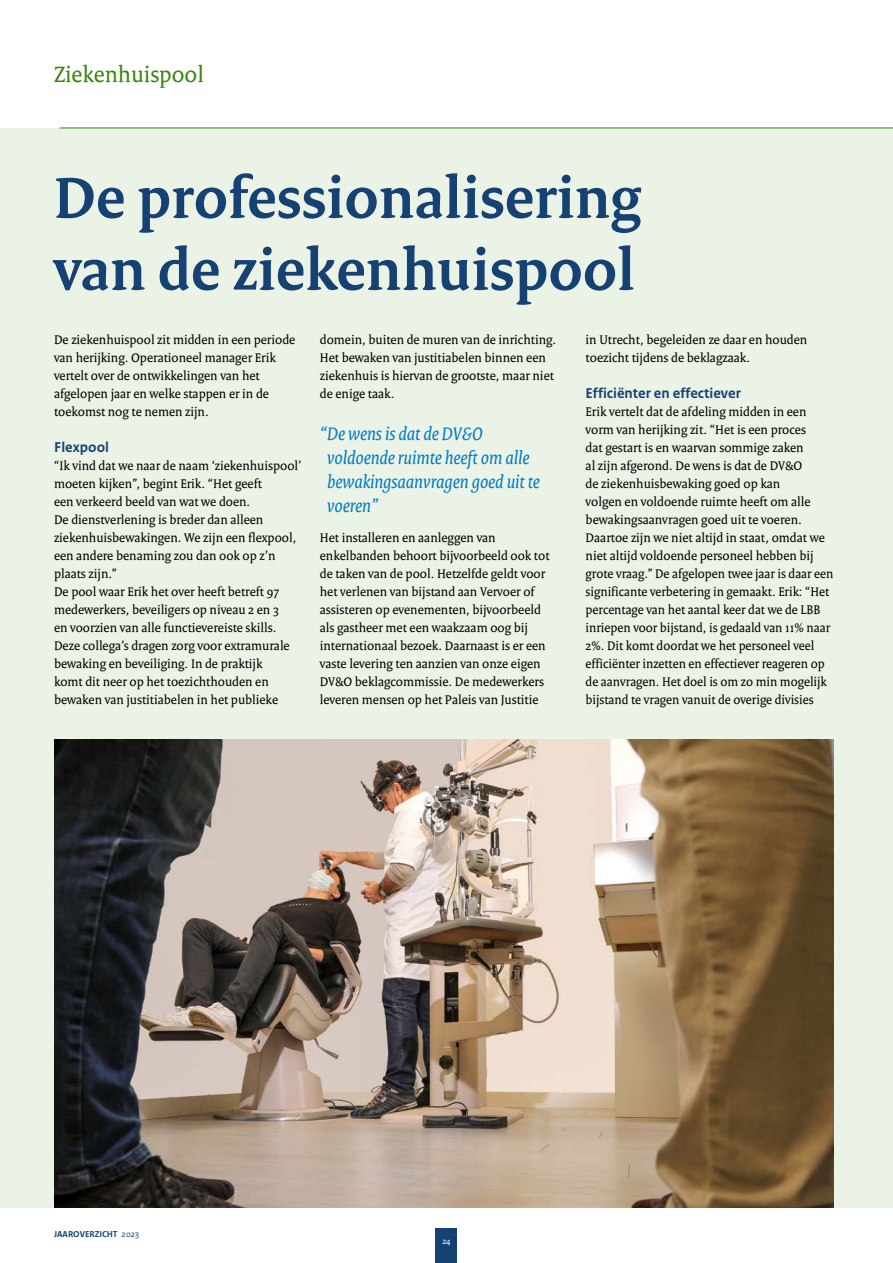
<style>
.page{position:relative;width:893px;height:1263px;background:#fff}
.page>*{position:absolute;margin:0;border:0;box-sizing:border-box;transform-origin:0 0}
.t1{font:700 61.5px/72px "Rijksoverheid Serif";color:#154273}
.t2{font:24px "Rijksoverheid Serif";color:#39870c}
.t3{font:italic 19.5px/24px "Rijksoverheid Serif";color:#007bc7}
.t4{font:700 15px "Rijksoverheid Sans Text";color:#154273}
.t5{font:13.5px/18px "Rijksoverheid Serif";color:#000}
.t6{font:700 9px "Rijksoverheid Sans Text";color:#154273}
.t7{font:9px "Rijksoverheid Serif";color:#fff}
.s1{font-weight:400}
</style>
<div class="page">
<div style="left:0;top:128px;width:893px;height:1080px;background:#ebf3e7"></div>
<div style="left:436px;top:1229px;width:21px;height:34px;background:#154273"></div>
<hr style="left:60px;top:128px;width:833px;height:1px;background:#39870c">
<img style="left:54px;top:739px;width:779px;height:469px">
<h2 class="t2" style="left:54px;top:59px;width:151px">Ziekenhuispool</h2>
<h1 class="t1" style="left:54px;top:161px;width:588px">De professionalisering van de ziekenhuispool</h1>
<p class="t5" style="left:54px;top:330px;width:243px">De ziekenhuispool zit midden in een periode van herijking. Operationeel manager Erik vertelt over de ontwikkelingen van het afgelopen jaar en welke stappen er in de toekomst nog te nemen zijn.</p>
<p class="t4" style="left:54px;top:438px;width:57px">Flexpool</p>
<p class="t5" style="left:54px;top:456px;width:249px">“Ik vind dat we naar de naam ‘ziekenhuispool’ moeten kijken”, begint Erik. “Het geeft<br>een verkeerd beeld van wat we doen.<br>De dienstverlening is breder dan alleen ziekenhuisbewakingen. We zijn een flexpool, een andere benaming zou dan ook op z’n plaats zijn.”<br>De pool waar Erik het over heeft betreft 97 medewerkers, beveiligers op niveau 2 en 3<br>en voorzien van alle functievereiste skills.<br>Deze collega’s dragen zorg voor extramurale bewaking en beveiliging. In de praktijk<br>komt dit neer op het toezichthouden en bewaken van justitiabelen in het publieke</p>
<p class="t5" style="left:320px;top:330px;width:238px">domein, buiten de muren van de inrichting.<br>Het bewaken van justitiabelen binnen een ziekenhuis is hiervan de grootste, maar niet de enige taak.</p>
<h3 class="t3" style="left:327px;top:421px;width:214px;text-indent:-7px">“De wens is dat de DV&amp;O voldoende ruimte heeft om alle bewakingsaanvragen goed uit te voeren”</h3>
<p class="t5" style="left:320px;top:528px;width:231px">Het installeren en aanleggen van enkelbanden behoort bijvoorbeeld ook tot de taken van de pool. Hetzelfde geldt voor het verlenen van bijstand aan Vervoer of assisteren op evenementen, bijvoorbeeld als gastheer met een waakzaam oog bij internationaal bezoek. Daarnaast is er een vaste levering ten aanzien van onze eigen DV&amp;O beklagcommissie. De medewerkers leveren mensen op het Paleis van Justitie</p>
<p class="t5" style="left:586px;top:330px;width:223px">in Utrecht, begeleiden ze daar en houden toezicht tijdens de beklagzaak.</p>
<p class="t4" style="left:586px;top:384px;width:157px">Efficiënter en effectiever</p>
<p class="t5" style="left:586px;top:402px;width:249px">Erik vertelt dat de afdeling midden in een vorm van herijking zit. “Het is een proces<br>dat gestart is en waarvan sommige zaken<br>al zijn afgerond. De wens is dat de DV&amp;O<br>de ziekenhuisbewaking goed op kan<br>volgen en voldoende ruimte heeft om alle bewakingsaanvragen goed uit te voeren.<br>Daartoe zijn we niet altijd in staat, omdat we niet altijd voldoende personeel hebben bij grote vraag.” De afgelopen twee jaar is daar een significante verbetering in gemaakt. Erik: “Het percentage van het aantal keer dat we de LBB inriepen voor bijstand, is gedaald van 11% naar 2%. Dit komt doordat we het personeel veel efficiënter inzetten en effectiever reageren op de aanvragen. Het doel is om zo min mogelijk bijstand te vragen vanuit de overige divisies</p>
<p class="t6" style="left:54px;top:1229px;width:87px">JAAROVERZICHT <span class="s1">2023</span></p>
<p class="t7" style="left:442px;top:1236px;width:10px">24</p>
</div>
